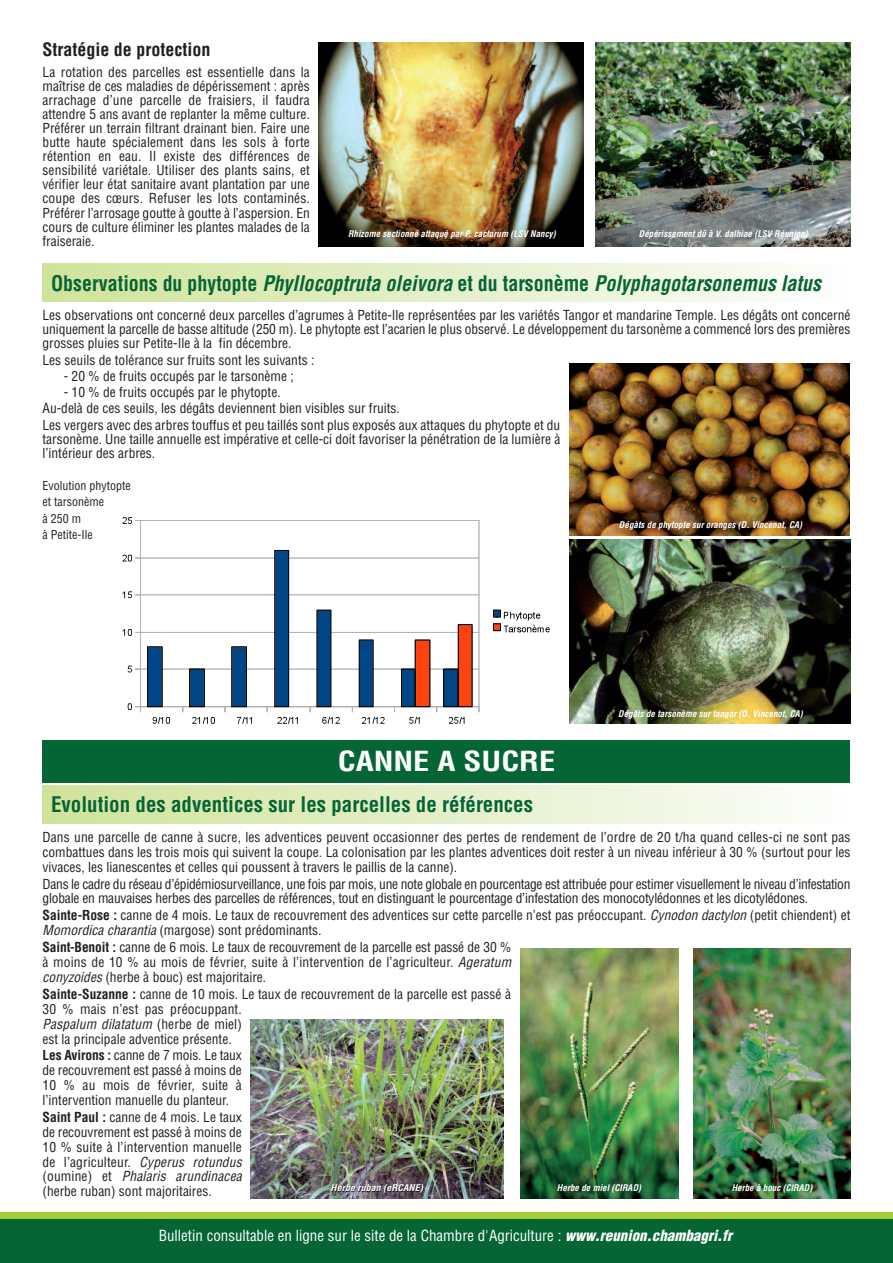
<style>
.page{position:relative;width:893px;height:1263px;background:#fff}
.page>*{position:absolute;margin:0;border:0;box-sizing:border-box;transform-origin:0 0}
.t1{font:700 condensed 27px "Helvetica";color:#fff;scale:1.2 1}
.t2{font:italic 700 condensed 21px "Helvetica";letter-spacing:.005em;color:#056534;scale:.95 1}
.t3{font:700 condensed 21px "Helvetica";color:#056534}
.t4{font:700 condensed 18px "Helvetica";color:#231f20}
.t5{font:condensed 15px "Helvetica";color:#fff}
.t6{font:condensed 13.5px/14.9px "Helvetica";color:#231f20;text-align:justify}
.t7{font:condensed 13.5px/14.9px "Helvetica";letter-spacing:-.02em;color:#231f20}
.t8{font:condensed 12px/16.2px "Helvetica";color:#231f20}
.t9{font:italic 700 condensed 9px "Helvetica";letter-spacing:.005em;color:#fff}
.t10{font:italic 700 condensed 9px "Helvetica";letter-spacing:.005em;color:#fff;scale:1.1 1}
.s1{font-style:normal}
.s2{font-family:"Cambria";font-stretch:normal}
.s3{font-weight:700}
.s4{font-style:italic}
.s5{font-weight:900;font-style:italic}
</style>
<div class="page">
<div style="left:43px;top:264px;width:807px;height:38px;background:linear-gradient(to right,#d0e29a,#fcfefc)"></div>
<div style="left:43px;top:786px;width:807px;height:38px;background:linear-gradient(to right,#d0e29a,#fcfefc)"></div>
<div style="left:43px;top:740px;width:807px;height:42px;background:#056534"></div>
<div style="left:0;top:1218px;width:893px;height:45px;background:#056534"></div>
<div style="left:0;top:1212px;width:893px;height:6px;background:#a6ce39"></div>
<img style="left:569px;top:364px;width:281px;height:172px">
<img style="left:570px;top:539px;width:280px;height:184px">
<svg style="left:141px;top:521px;width:338px;height:185px"></svg>
<hr style="left:140px;top:669px;width:339px;height:1px;background:#b3b3b3">
<hr style="left:140px;top:632px;width:339px;height:1px;background:#b3b3b3">
<hr style="left:140px;top:594px;width:339px;height:1px;background:#b3b3b3">
<hr style="left:140px;top:558px;width:339px;height:1px;background:#b3b3b3">
<hr style="left:140px;top:520px;width:339px;height:1px;background:#b3b3b3">
<hr style="left:140px;top:706px;width:339px;height:1px;background:#b3b3b3">
<hr style="left:140px;top:520px;width:1px;height:187px;background:#b3b3b3">
<svg style="left:359px;top:640px;width:15px;height:67px"></svg>
<svg style="left:317px;top:610px;width:14px;height:97px"></svg>
<svg style="left:274px;top:550px;width:15px;height:157px;background:#063e73"></svg>
<svg style="left:189px;top:669px;width:16px;height:38px"></svg>
<svg style="left:147px;top:646px;width:16px;height:61px"></svg>
<svg style="left:401px;top:640px;width:29px;height:68px"></svg>
<svg style="left:153px;top:717px;width:17px;height:7px"></svg>
<svg style="left:192px;top:717px;width:23px;height:7px"></svg>
<svg style="left:225px;top:646px;width:27px;height:78px"></svg>
<svg style="left:277px;top:717px;width:21px;height:7px"></svg>
<svg style="left:322px;top:717px;width:18px;height:7px"></svg>
<svg style="left:362px;top:717px;width:23px;height:7px"></svg>
<svg style="left:409px;top:717px;width:11px;height:7px"></svg>
<svg style="left:443px;top:624px;width:36px;height:100px"></svg>
<svg style="left:128px;top:703px;width:13px;height:9px"></svg>
<svg style="left:128px;top:666px;width:12px;height:6px"></svg>
<svg style="left:122px;top:629px;width:18px;height:7px"></svg>
<svg style="left:122px;top:591px;width:18px;height:7px"></svg>
<svg style="left:122px;top:555px;width:18px;height:6px"></svg>
<svg style="left:122px;top:517px;width:18px;height:7px"></svg>
<svg style="left:493px;top:610px;width:57px;height:22px"></svg>
<img style="left:520px;top:949px;width:158px;height:249px">
<img style="left:694px;top:948px;width:156px;height:250px">
<img style="left:251px;top:1019px;width:252px;height:179px">
<img style="left:595px;top:43px;width:255px;height:203px">
<img style="left:319px;top:43px;width:265px;height:203px">
<h3 class="t4" style="left:43px;top:39px;width:169px">Stratégie de protection</h3>
<p class="t6" style="left:43px;top:65px;width:269px;line-height:14.1px">La rotation des parcelles est essentielle dans la maîtrise de ces maladies de dépérissement : après arrachage d’une parcelle de fraisiers, il faudra attendre 5 ans avant de replanter la même culture.<br>Préférer un terrain filtrant drainant bien. Faire une butte haute spécialement dans les sols à forte rétention en eau. Il existe des différences de sensibilité variétale. Utiliser des plants sains, et vérifier leur état sanitaire avant plantation par une coupe des cœurs. Refuser les lots contaminés.<br>Préférer l’arrosage goutte à goutte à l’aspersion. En cours de culture éliminer les plantes malades de la fraiseraie.</p>
<h2 class="t2" style="left:51px;top:272px;width:812px"><span class="s1">Observations du phytopte</span> Phyllocoptruta oleivora <span class="s1">et du tarsonème</span> Polyphagotarsonemus latus</h2>
<p class="t6" style="left:43px;top:308px;width:809px;line-height:14.1px">Les observations ont concerné deux parcelles d’agrumes à Petite-Ile représentées par les variétés Tangor et mandarine Temple. Les dégâts ont concerné uniquement la parcelle de basse altitude (250 m). Le phytopte est l’acarien le plus observé. Le développement du tarsonème a commencé lors des premières grosses pluies sur Petite-Ile à la fin décembre.</p>
<p class="t6" style="left:43px;top:353px;width:274px">Les seuils de tolérance sur fruits sont les suivants :</p>
<p class="t6" style="left:64px;top:369px;width:232px">- 20 % de fruits occupés par le tarsonème ;</p>
<p class="t6" style="left:43px;top:384px;width:519px;line-height:16.2px;text-align:left;text-indent:21px">- 10 % de fruits occupés par le phytopte.<br>Au-delà de ces seuils, les dégâts deviennent bien visibles sur fruits.<br>Les vergers avec des arbres touffus et peu taillés sont plus exposés aux attaques du phytopte et du</p>
<p class="t6" style="left:43px;top:432px;width:519px;line-height:14.1px">tarsonème. Une taille annuelle est impérative et celle-ci doit favoriser la pénétration de la lumière à l’intérieur des arbres.</p>
<p class="t8" style="left:43px;top:478px;width:90px">Evolution phytopte et tarsonème<br>à 250 m<br>à Petite-Ile</p>
<p class="t9" style="left:348px;top:228px;width:209px">Rhizome sectionné attaqué<span class="s2">̧</span>par P. cactorum (LSV Nancy)</p>
<p class="t9" style="left:639px;top:228px;width:171px">Dépérissement dû à V. dalhiae (LSV Ré<span class="s2">̧</span>union)</p>
<p class="t9" style="left:619px;top:520px;width:185px">Dégàts de phytopte sur oranges (D. Vincenot, CA)</p>
<p class="t9" style="left:618px;top:709px;width:186px">Dégâ<span class="s2">́</span>ts de tarsonème sur tangor (D. Vincenot, CA)</p>
<h1 class="t1" style="left:338px;top:746px;width:183px">CANNE A SUCRE</h1>
<h2 class="t3" style="left:51px;top:793px;width:484px">Evolution des adventices sur les parcelles de références</h2>
<p class="t6" style="left:43px;top:830px;width:809px">Dans une parcelle de canne à sucre, les adventices peuvent occasionner des pertes de rendement de l’ordre de 20 t/ha quand celles-ci ne sont pas combattues dans les trois mois qui suivent la coupe. La colonisation par les plantes adventices doit rester à un niveau inférieur à 30 % (surtout pour les vivaces, les lianescentes et celles qui poussent à travers le paillis de la canne).</p>
<p class="t7" style="left:43px;top:876px;width:809px">Dans le cadre du réseau d’épidémiosurveillance, une fois par mois, une note globale en pourcentage est attribuée pour estimer visuellement le niveau d’infestation globale en mauvaises herbes des parcelles de références, tout en distinguant le pourcentage d’infestation des monocotylédonnes et les dicotylédones.</p>
<p class="t6" style="left:43px;top:908px;width:809px"><span class="s3">Sainte-Rose :</span> canne de 4 mois. Le taux de recouvrement des adventices sur cette parcelle n’est pas préoccupant. <span class="s4">Cynodon dactylon</span> (petit chiendent) et<br><span class="s4">Momordica charantia</span> (margose) sont prédominants.</p>
<p class="t6" style="left:43px;top:940px;width:470px"><span class="s3">Saint-Benoit :</span> canne de 6 mois. Le taux de recouvrement de la parcelle est passé de 30 % à moins de 10 % au mois de février, suite à l’intervention de l’agriculteur. <span class="s4">Ageratum conyzoides</span> (herbe à bouc) est majoritaire.</p>
<p class="t6" style="left:43px;top:987px;width:470px;text-align:left"><span class="s3">Sainte-Suzanne :</span> canne de 10 mois. Le taux de recouvrement de la parcelle est passé à 30 % mais n’est pas préocuppant.<br><span class="s4">Paspalum dilatatum</span> (herbe de miel)<br>est la principale adventice présente.</p>
<p class="t6" style="left:43px;top:1048px;width:201px"><span class="s3">Les Avirons :</span> canne de 7 mois. Le taux de recouvrement est passé à moins de 10 % au mois de février, suite à l’intervention manuelle du planteur.</p>
<p class="t6" style="left:43px;top:1110px;width:201px"><span class="s3">Saint Paul :</span> canne de 4 mois. Le taux de recouvrement est passé à moins de 10 % suite à l’intervention manuelle de l’agriculteur. <span class="s4">Cyperus rotundus </span>(oumine) et <span class="s4">Phalaris arundinacea </span>(herbe ruban) sont majoritaires.</p>
<p class="t9" style="left:557px;top:1183px;width:86px">Herbe de miel (CIRAD)</p>
<p class="t9" style="left:732px;top:1183px;width:82px">Herbe à bouc (CIRAD)</p>
<p class="t10" style="left:331px;top:1183px;width:85px">Herbe ruban (eRCANE)</p>
<p class="t5" style="left:159px;top:1227px;width:575px">Bulletin consultable en ligne sur le site de la Chambre d'Agriculture : <span class="s5">www.reunion.chambagri.fr</span></p>
</div>
